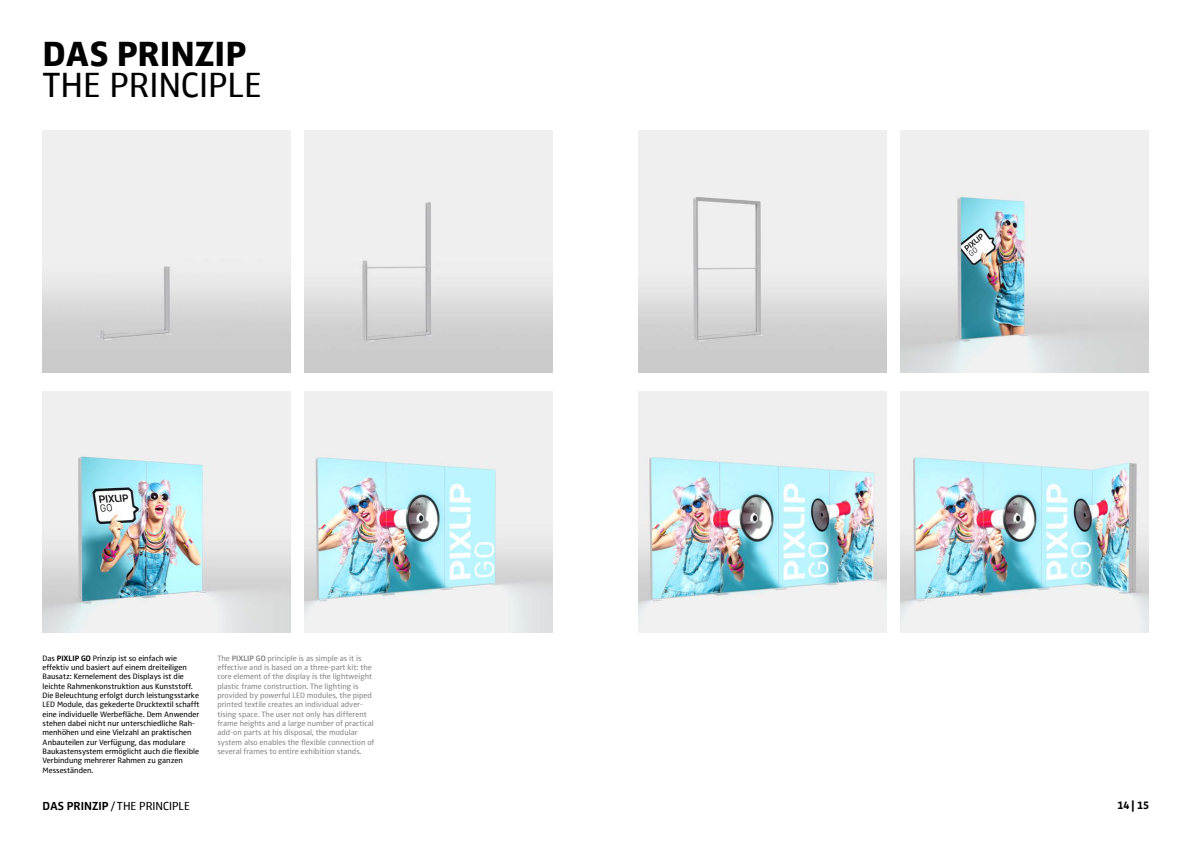
<style>
.page{position:relative;width:1191px;height:842px;background:#fff}
.page>*{position:absolute;margin:0;border:0;box-sizing:border-box;transform-origin:0 0}
.t1{font:36px "Zwo Sc Offc";color:#000}
.t2{font:800 36px "Zwo Sc Offc";color:#000}
.t3{font:12px "Zwo Sc Offc";color:#000}
.t4{font:600 12px "Total Sans";color:#000}
.t5{font:8px/9.3px "Zwo Offc";color:#000}
.t6{font:8px/9.3px "Zwo Offc";color:#878787}
.s1{font-weight:700}
</style>
<div class="page">
<img style="left:305px;top:131px;width:248px;height:241px">
<img style="left:638px;top:131px;width:248px;height:241px">
<img style="left:900px;top:131px;width:248px;height:241px">
<img style="left:43px;top:391px;width:248px;height:242px">
<img style="left:305px;top:391px;width:248px;height:242px">
<img style="left:638px;top:391px;width:248px;height:242px">
<img style="left:900px;top:391px;width:248px;height:242px">
<img style="left:43px;top:131px;width:248px;height:241px">
<h1 class="t2" style="left:43px;top:32px;width:205px">DAS PRINZIP</h1>
<h1 class="t1" style="left:43px;top:63px;width:221px">THE PRINCIPLE</h1>
<p class="t5" style="left:43px;top:654px;width:158px">Das <span class="s1">PIXLIP GO</span> Prinzip ist so einfach wie effektiv und basiert auf einem dreiteiligen Bausatz: Kernelement des Displays ist die leichte Rahmenkonstruktion aus Kunststoff.<br>Die Beleuchtung erfolgt durch leistungsstarke LED Module, das gekederte Drucktextil schafft eine individuelle Werbefläche. Dem Anwender stehen dabei nicht nur unterschiedliche Rah&shy;menhöhen und eine Vielzahl an praktischen Anbauteilen zur Verfügung, das modulare Baukastensystem ermöglicht auch die flexible Verbindung mehrerer Rahmen zu ganzen Messeständen.</p>
<h2 class="t3" style="left:43px;top:798px;width:149px"><span class="s1">DAS PRINZIP</span>/THE PRINCIPLE</h2>
<p class="t6" style="left:217px;top:653px;width:158px">The <span class="s1">PIXLIP GO</span> principle is as simple as it is effective and is based on a three-part kit: the core element of the display is the lightweight plastic frame construction. The lighting is provided by powerful LED modules, the piped printed textile creates an individual adver&shy;tising space. The user not only has different frame heights and a large number of practical add-on parts at his disposal, the modular system also enables the flexible connection of several frames to entire exhibition stands.</p>
<h2 class="t4" style="left:1117px;top:796px;width:33px">14 | 15</h2>
</div>
